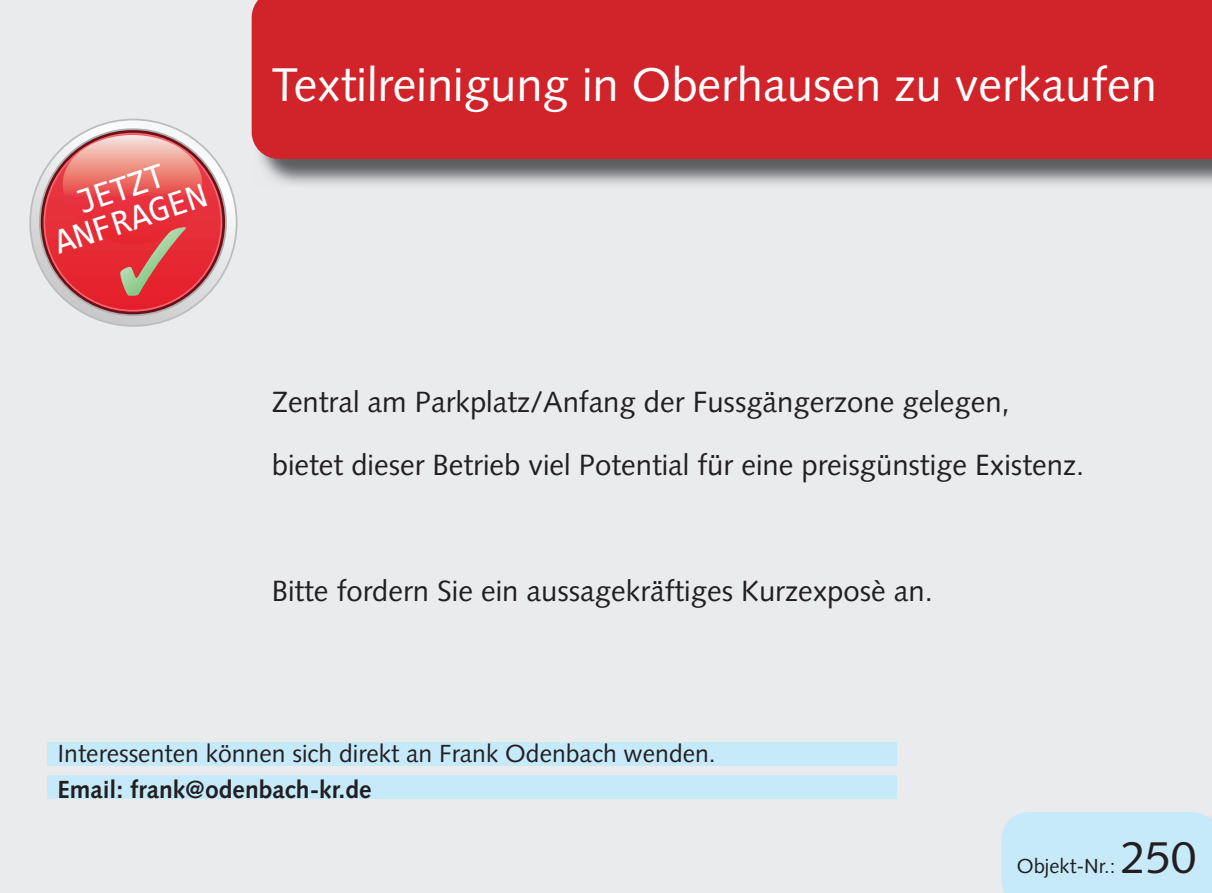
<style>
.page{position:relative;width:1212px;height:893px;background:#fff}
.page>*{position:absolute;margin:0;border:0;box-sizing:border-box;transform-origin:0 0}
.t1{font:47.25px "Syntax LT Pro";color:#fff}
.t2{font:45px "Syntax LT Pro";color:#231f20}
.t3{font:36px/31.5px "Consolas";color:#fff;text-align:center}
.t4{font:29.25px/63px "Syntax LT Pro";color:#231f20}
.t5{font:24.75px "Syntax LT Pro";color:#231f20}
.t6{font:700 24.75px "Syntax LT Pro";color:#231f20}
.t7{font:20.25px "Syntax LT Pro";color:#231f20}
</style>
<div class="page">
<svg style="left:30px;top:120px;width:207px;height:206px"></svg>
<svg style="left:40px;top:129px;width:186px;height:186px;background:#944047"></svg>
<svg style="left:44px;top:134px;width:177px;height:177px;background:#e6303a"></svg>
<svg style="left:63px;top:135px;width:139px;height:161px;background:#e2595a"></svg>
<img style="left:255px;top:159px;width:957px;height:29px">
<div style="left:252px;top:0;width:960px;height:159px;background:#d1232a"></div>
<div style="left:1001px;top:812px;width:211px;height:81px;background:#c6eafa"></div>
<div style="left:47px;top:775px;width:850px;height:23px;background:#c6eafa"></div>
<div style="left:47px;top:742px;width:850px;height:23px;background:#c6eafa"></div>
<p class="t3" style="left:40px;top:197px;width:160px;rotate:-18deg">JETZT<br>ANFRAGEN</p>
<h1 class="t1" style="left:272px;top:56px;width:887px">Textilreinigung in Oberhausen zu verkaufen</h1>
<p class="t4" style="left:272px;top:370px;width:814px">Zentral am Parkplatz/Anfang der Fussgängerzone gelegen, bietet dieser Betrieb viel Potential für eine preisgünstige Existenz.</p>
<p class="t4" style="left:272px;top:559px;width:663px">Bitte fordern Sie ein aussagekräftiges Kurzexposè an.</p>
<p class="t5" style="left:57px;top:739px;width:660px">Interessenten können sich direkt an Frank Odenbach wenden.</p>
<p class="t6" style="left:57px;top:775px;width:316px">Email: frank@odenbach-kr.de</p>
<p class="t7" style="left:1017px;top:854px;width:100px">Objekt-Nr.:</p>
<h2 class="t2" style="left:1121px;top:831px;width:77px">250</h2>
</div>
